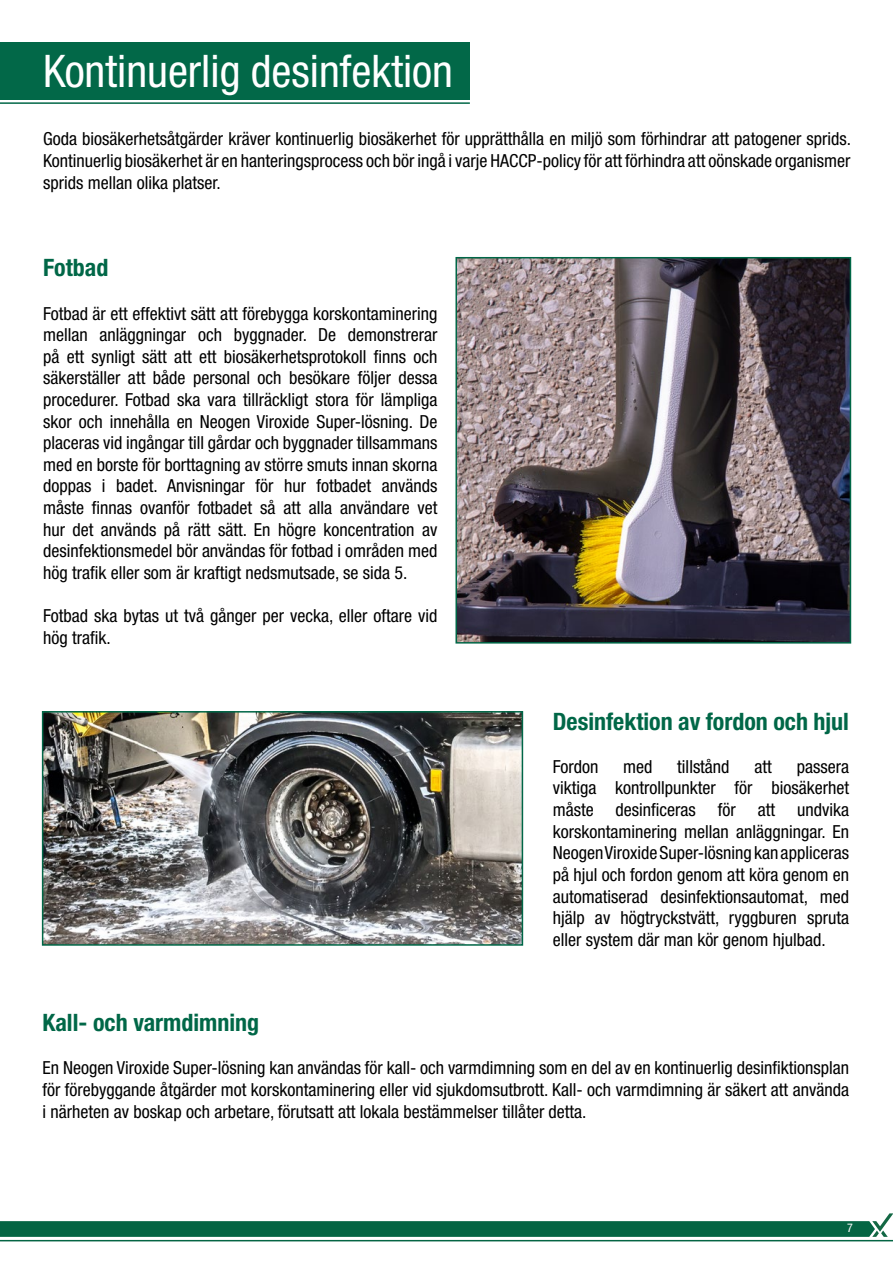
<style>
.page{position:relative;width:893px;height:1263px;background:#fff}
.page>*{position:absolute;margin:0;border:0;box-sizing:border-box;transform-origin:0 0}
.t1{font:condensed 45px "Helvetica Neue LT Std";color:#fff}
.t2{font:700 condensed 24px "Helvetica Neue";color:#006747}
.t3{font:condensed 18px/21.6px "Helvetica Neue LT Std";color:#000;text-align:justify}
.t4{font:condensed 12px "Helvetica Neue LT Std";color:#fff}
</style>
<div class="page">
<div style="left:0;top:43px;width:470px;height:57px;background:#026848"></div>
<hr style="left:0;top:102px;width:470px;height:2px;background:#026848">
<img style="left:458px;top:260px;width:390px;height:381px">
<div style="left:455px;top:257px;width:396px;height:387px;border:2px solid #006747"></div>
<svg style="left:0;top:1213px;width:893px;height:24px"></svg>
<hr style="left:0;top:1240px;width:893px;height:1px;background:#046543">
<img style="left:45px;top:714px;width:475px;height:229px">
<div style="left:42px;top:711px;width:481px;height:235px;border:2px solid #006747"></div>
<h1 class="t1" style="left:43px;top:45px;width:412px">Kontinuerlig desinfektion</h1>
<p class="t3" style="left:43px;top:128px;width:810px">Goda biosäkerhetsåtgärder kräver kontinuerlig biosäkerhet för upprätthålla en miljö som förhindrar att patogener sprids.<br>Kontinuerlig biosäkerhet är en hanteringsprocess och bör ingå i varje HACCP-policy för att förhindra att oönskade organismer sprids mellan olika platser.</p>
<h2 class="t2" style="left:43px;top:253px;width:67px">Fotbad</h2>
<p class="t3" style="left:43px;top:302px;width:396px">Fotbad är ett effektivt sätt att förebygga korskontaminering mellan anläggningar och byggnader. De demonstrerar på ett synligt sätt att ett biosäkerhetsprotokoll finns och säkerställer att både personal och besökare följer dessa procedurer. Fotbad ska vara tillräckligt stora för lämpliga skor och innehålla en Neogen Viroxide Super-lösning. De placeras vid ingångar till gårdar och byggnader tillsammans med en borste för borttagning av större smuts innan skorna doppas i badet. Anvisningar för hur fotbadet används måste finnas ovanför fotbadet så att alla användare vet hur det används på rätt sätt. En högre koncentration av desinfektionsmedel bör användas för fotbad i områden med hög trafik eller som är kraftigt nedsmutsade, se sida 5.</p>
<p class="t3" style="left:43px;top:605px;width:396px">Fotbad ska bytas ut två gånger per vecka, eller oftare vid hög trafik.</p>
<h2 class="t2" style="left:553px;top:707px;width:298px">Desinfektion av fordon och hjul</h2>
<p class="t3" style="left:553px;top:756px;width:47px">Fordon</p>
<p class="t3" style="left:623px;top:756px;width:31px">med</p>
<p class="t3" style="left:677px;top:756px;width:54px">tillstånd</p>
<p class="t3" style="left:754px;top:756px;width:19px">att</p>
<p class="t3" style="left:553px;top:756px;width:298px;text-indent:244px">passera viktiga kontrollpunkter för biosäkerhet måste desinficeras för att undvika korskontaminering mellan anläggningar. En Neogen Viroxide Super-lösning kan appliceras på hjul och fordon genom att köra genom en automatiserad desinfektionsautomat, med hjälp av högtryckstvätt, ryggburen spruta eller system där man kör genom hjulbad.</p>
<h2 class="t2" style="left:43px;top:1008px;width:218px">Kall- och varmdimning</h2>
<p class="t3" style="left:43px;top:1057px;width:808px">En Neogen Viroxide Super-lösning kan användas för kall- och varmdimning som en del av en kontinuerlig desinfiktionsplan för förebyggande åtgärder mot korskontaminering eller vid sjukdomsutbrott. Kall- och varmdimning är säkert att använda i närheten av boskap och arbetare, förutsatt att lokala bestämmelser tillåter detta.</p>
<p class="t4" style="left:847px;top:1220px;width:7px">7</p>
</div>
